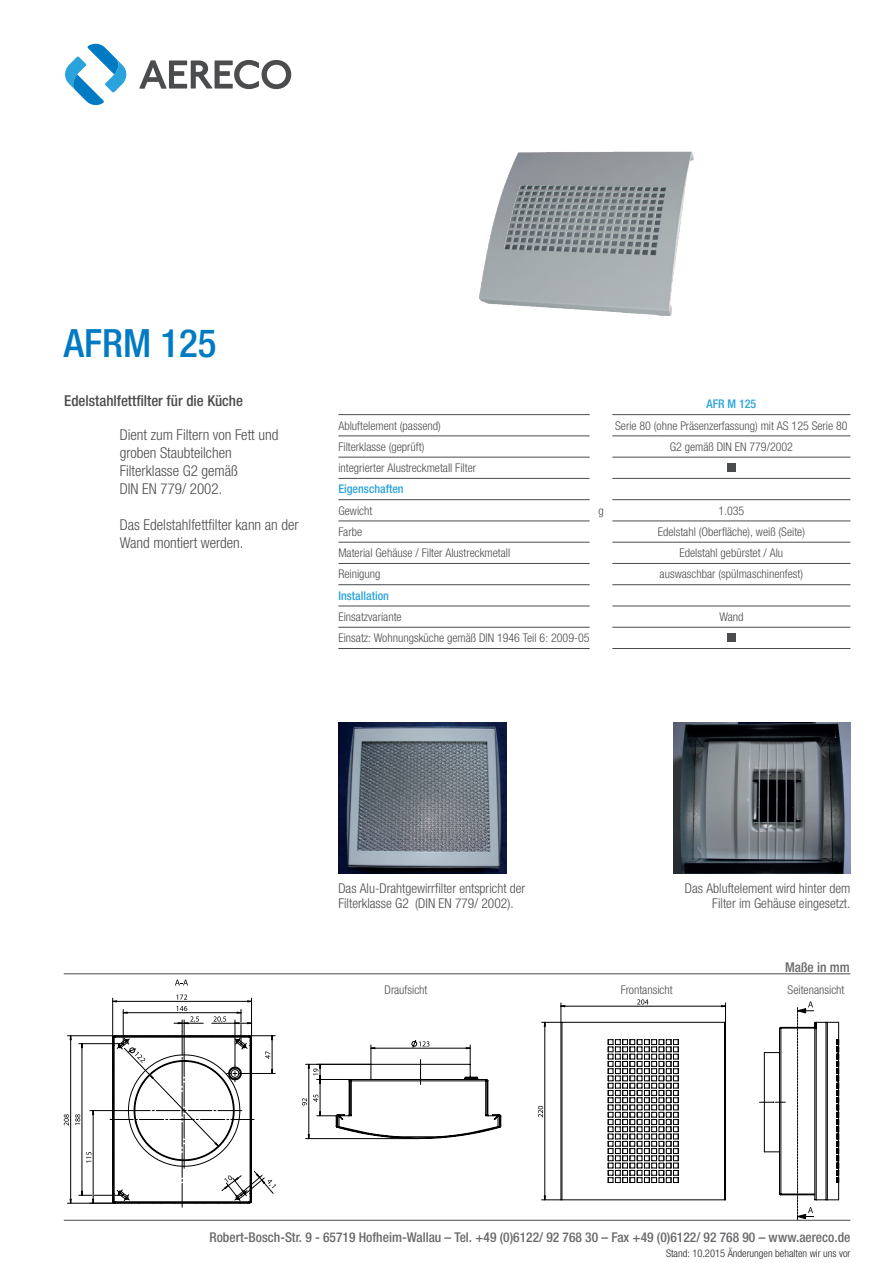
<style>
.page{position:relative;width:893px;height:1263px;background:#fff}
.page>*{position:absolute;margin:0;border:0;box-sizing:border-box;transform-origin:0 0}
.t1{font:500 condensed 39px "Helvetica Neue LTW1 G";color:#007bc3}
.t2{font:300 condensed 15px/18px "Helvetica Neue LTW1 G";color:#4b4c4d}
.t3{font:500 condensed 15px "Helvetica Neue LTW1 G";color:#4b4c4d}
.t4{font:300 condensed 13.5px/15px "Helvetica Neue LTW1 G";color:#4b4c4d;text-align:right}
.t5{font:500 condensed 13.5px "Helvetica Neue LTW1 G";color:#69696c}
.t6{font:300 condensed 12px "Helvetica Neue LTW1 G";color:#4b4c4d}
.t7{font:500 condensed 12px "Helvetica Neue LTW1 G";color:#2aa2db}
.t8{font:300 condensed 10.5px "Helvetica Neue LTW1 G";color:#231f20}
</style>
<div class="page">
<hr style="left:338px;top:414px;width:252px;height:1px;background:#4b4c4d">
<hr style="left:612px;top:414px;width:238px;height:1px;background:#4b4c4d">
<hr style="left:612px;top:436px;width:238px;height:1px;background:#4b4c4d">
<hr style="left:338px;top:436px;width:252px;height:1px;background:#4b4c4d">
<hr style="left:338px;top:457px;width:252px;height:1px;background:#4b4c4d">
<hr style="left:338px;top:478px;width:252px;height:1px;background:#4b4c4d">
<hr style="left:612px;top:457px;width:238px;height:1px;background:#4b4c4d">
<hr style="left:612px;top:478px;width:238px;height:1px;background:#4b4c4d">
<hr style="left:612px;top:499px;width:238px;height:1px;background:#4b4c4d">
<hr style="left:612px;top:521px;width:238px;height:1px;background:#4b4c4d">
<hr style="left:338px;top:499px;width:252px;height:1px;background:#4b4c4d">
<hr style="left:612px;top:542px;width:238px;height:1px;background:#4b4c4d">
<hr style="left:338px;top:521px;width:252px;height:1px;background:#4b4c4d">
<hr style="left:612px;top:563px;width:238px;height:1px;background:#4b4c4d">
<hr style="left:338px;top:542px;width:252px;height:1px;background:#4b4c4d">
<hr style="left:612px;top:584px;width:238px;height:1px;background:#4b4c4d">
<hr style="left:338px;top:563px;width:252px;height:1px;background:#4b4c4d">
<hr style="left:338px;top:584px;width:252px;height:1px;background:#4b4c4d">
<hr style="left:338px;top:606px;width:252px;height:1px;background:#4b4c4d">
<hr style="left:338px;top:627px;width:252px;height:1px;background:#4b4c4d">
<hr style="left:338px;top:648px;width:252px;height:1px;background:#4b4c4d">
<hr style="left:612px;top:606px;width:238px;height:1px;background:#4b4c4d">
<hr style="left:612px;top:627px;width:238px;height:1px;background:#4b4c4d">
<hr style="left:612px;top:648px;width:238px;height:1px;background:#4b4c4d">
<div style="left:727px;top:463px;width:9px;height:9px;background:#4b4c4d"></div>
<div style="left:727px;top:634px;width:9px;height:8px;background:#4b4c4d"></div>
<img style="left:479px;top:152px;width:215px;height:163px">
<img style="left:673px;top:722px;width:177px;height:151px">
<img style="left:338px;top:722px;width:169px;height:151px">
<svg style="left:560px;top:1022px;width:166px;height:178px"></svg>
<svg style="left:637px;top:999px;width:11px;height:5px"></svg>
<hr style="left:561px;top:1006px;width:164px;height:1px;background:#000001">
<svg style="left:538px;top:1106px;width:5px;height:11px"></svg>
<hr style="left:545px;top:1022px;width:1px;height:178px;background:#000001">
<svg style="left:721px;top:1003px;width:5px;height:19px"></svg>
<svg style="left:542px;top:1003px;width:23px;height:23px"></svg>
<svg style="left:542px;top:1196px;width:19px;height:4px"></svg>
<svg style="left:759px;top:1001px;width:80px;height:219px"></svg>
<svg style="left:302px;top:1040px;width:199px;height:99px"></svg>
<svg style="left:175px;top:979px;width:13px;height:6px"></svg>
<svg style="left:64px;top:994px;width:212px;height:213px"></svg>
<svg style="left:139px;top:60px;width:152px;height:29px"></svg>
<svg style="left:65px;top:43px;width:62px;height:63px"></svg>
<hr style="left:64px;top:1220px;width:786px;height:1px;background:#4b4c4d">
<hr style="left:64px;top:973px;width:786px;height:1px;background:#4b4c4d">
<h1 class="t1" style="left:64px;top:320px;width:154px">AFRM 125</h1>
<p class="t3" style="left:64px;top:391px;width:180px">Edelstahlfettfilter für die Küche</p>
<p class="t2" style="left:120px;top:426px;width:160px">Dient zum Filtern von Fett und groben Staubteilchen<br>Filterklasse G2 gemäß<br>DIN EN 779/ 2002.</p>
<p class="t2" style="left:120px;top:516px;width:181px">Das Edelstahlfettfilter kann an der<br>Wand montiert werden.</p>
<p class="t7" style="left:706px;top:397px;width:51px">AFR M 125</p>
<p class="t6" style="left:338px;top:418px;width:104px">Abluftelement (passend)</p>
<p class="t6" style="left:615px;top:418px;width:234px">Serie 80 (ohne Präsenzerfassung) mit AS 125 Serie 80</p>
<p class="t6" style="left:338px;top:439px;width:87px">Filterklasse (geprüft)</p>
<p class="t6" style="left:670px;top:439px;width:125px">G2 gemäß DIN EN 779/2002</p>
<p class="t6" style="left:338px;top:461px;width:139px">integrierter Alustreckmetall Filter</p>
<p class="t7" style="left:338px;top:482px;width:67px">Eigenschaften</p>
<p class="t6" style="left:338px;top:503px;width:35px">Gewicht</p>
<p class="t6" style="left:598px;top:503px;width:7px">g</p>
<p class="t6" style="left:718px;top:503px;width:27px">1.035</p>
<p class="t6" style="left:338px;top:525px;width:25px">Farbe</p>
<p class="t6" style="left:658px;top:525px;width:149px">Edelstahl (Oberfläche), weiß (Seite)</p>
<p class="t6" style="left:338px;top:546px;width:173px">Material Gehäuse / Filter Alustreckmetall</p>
<p class="t6" style="left:679px;top:546px;width:105px">Edelstahl gebürstet / Alu</p>
<p class="t6" style="left:338px;top:567px;width:44px">Reinigung</p>
<p class="t6" style="left:660px;top:567px;width:145px">auswaschbar (spülmaschinenfest)</p>
<p class="t7" style="left:338px;top:588px;width:52px">Installation</p>
<p class="t6" style="left:338px;top:610px;width:65px">Einsatzvariante</p>
<p class="t6" style="left:719px;top:610px;width:26px">Wand</p>
<p class="t6" style="left:338px;top:631px;width:253px">Einsatz: Wohnungsküche gemäß DIN 1946 Teil 6: 2009-05</p>
<p class="t4" style="left:338px;top:880px;width:188px;text-align:left">Das Alu-Drahtgewirrfilter entspricht der<br>Filterklasse G2 (DIN EN 779/ 2002).</p>
<p class="t4" style="left:685px;top:880px;width:167px">Das Abluftelement wird hinter dem<br>Filter im Gehäuse eingesetzt.</p>
<p class="t5" style="left:785px;top:959px;width:66px">Maße in mm</p>
<p class="t6" style="left:385px;top:982px;width:44px">Draufsicht</p>
<p class="t6" style="left:621px;top:982px;width:53px">Frontansicht</p>
<p class="t6" style="left:788px;top:982px;width:58px">Seitenansicht</p>
<p class="t5" style="left:209px;top:1229px;width:642px">Robert-Bosch-Str. 9 - 65719 Hofheim-Wallau – Tel. +49 (0)6122/ 92 768 30 – Fax +49 (0)6122/ 92 768 90 – www.aereco.de</p>
<p class="t8" style="left:666px;top:1247px;width:186px">Stand: 10.2015 Änderungen behalten wir uns vor</p>
</div>
